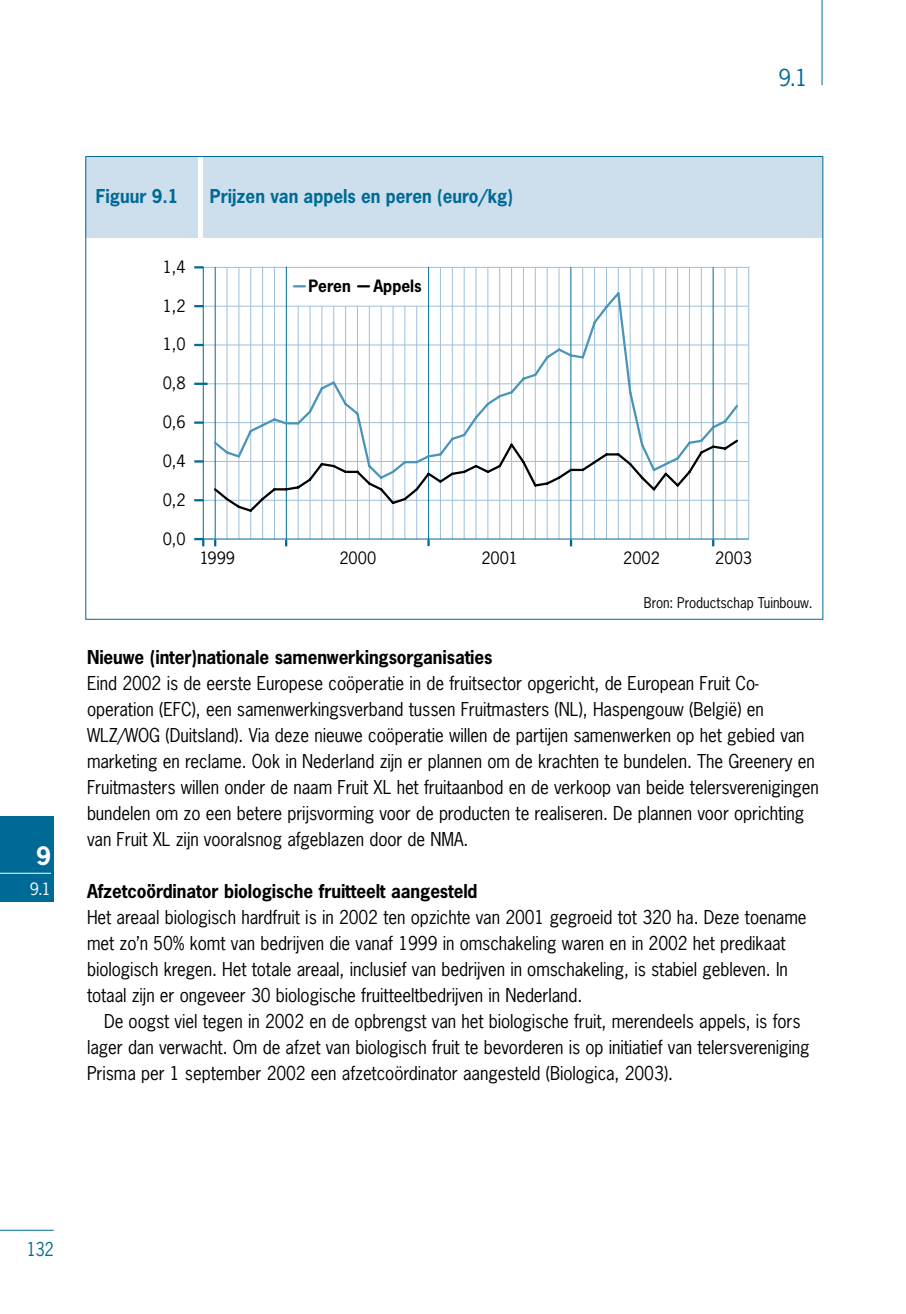
<style>
.page{position:relative;width:906px;height:1314px;background:#fff}
.page>*{position:absolute;margin:0;border:0;box-sizing:border-box;transform-origin:0 0}
.t1{font:700 24px "News Gothic";color:#fff}
.t2{font:22px "News Gothic";color:#006a96}
.t3{font:18px/26px "News Gothic";letter-spacing:-.005em;color:#000;scale:.95 1}
.t4{font:700 18px "News Gothic";letter-spacing:-.005em;color:#000;scale:.95 1}
.t5{font:700 18px "News Gothic";color:#006a96;scale:.95 1}
.t6{font:18px "News Gothic";color:#006a96;scale:.9 1}
.t7{font:16px "News Gothic";color:#000}
.t8{font:700 16px "News Gothic";color:#000}
.t9{font:16px "News Gothic";color:#fff}
.t10{font:14px "News Gothic";color:#000;scale:.95 1}
</style>
<div class="page">
<hr style="left:822px;top:0;width:1px;height:85px;background:#006a96">
<hr style="left:0;top:1230px;width:54px;height:1px;background:#006a96">
<div style="left:0;top:817px;width:54px;height:85px;background:#006a96"></div>
<hr style="left:0;top:873px;width:51px;height:1px;background:#fff">
<hr style="left:203px;top:500px;width:546px;height:1px;background:#9ec0d7">
<hr style="left:203px;top:461px;width:546px;height:1px;background:#9ec0d7">
<hr style="left:203px;top:422px;width:546px;height:1px;background:#9ec0d7">
<hr style="left:203px;top:383px;width:546px;height:1px;background:#9ec0d7">
<hr style="left:203px;top:345px;width:546px;height:1px;background:#9ec0d7">
<hr style="left:203px;top:306px;width:546px;height:1px;background:#9ec0d7">
<hr style="left:203px;top:267px;width:546px;height:1px;background:#9ec0d7">
<div style="left:86px;top:157px;width:737px;height:80px;background:#cddfec"></div>
<div style="left:198px;top:157px;width:5px;height:80px;background:#fff"></div>
<svg style="left:427px;top:540px;width:3px;height:6px"></svg>
<svg style="left:285px;top:540px;width:2px;height:6px"></svg>
<svg style="left:570px;top:540px;width:2px;height:6px"></svg>
<svg style="left:712px;top:540px;width:2px;height:6px"></svg>
<hr style="left:203px;top:267px;width:1px;height:272px;background:#006a96">
<hr style="left:227px;top:267px;width:1px;height:272px;background:#9ec0d7">
<hr style="left:238px;top:267px;width:1px;height:272px;background:#9ec0d7">
<hr style="left:250px;top:267px;width:1px;height:272px;background:#9ec0d7">
<hr style="left:262px;top:267px;width:1px;height:272px;background:#9ec0d7">
<hr style="left:274px;top:267px;width:1px;height:272px;background:#9ec0d7">
<hr style="left:286px;top:267px;width:1px;height:272px;background:#006a96">
<hr style="left:298px;top:306px;width:1px;height:233px;background:#9ec0d7">
<hr style="left:310px;top:306px;width:1px;height:233px;background:#9ec0d7">
<hr style="left:321px;top:306px;width:1px;height:233px;background:#9ec0d7">
<hr style="left:333px;top:306px;width:1px;height:233px;background:#9ec0d7">
<hr style="left:345px;top:306px;width:1px;height:233px;background:#9ec0d7">
<hr style="left:357px;top:306px;width:1px;height:233px;background:#9ec0d7">
<hr style="left:369px;top:306px;width:1px;height:233px;background:#9ec0d7">
<hr style="left:381px;top:306px;width:1px;height:233px;background:#9ec0d7">
<hr style="left:393px;top:306px;width:1px;height:233px;background:#9ec0d7">
<hr style="left:404px;top:306px;width:1px;height:233px;background:#9ec0d7">
<hr style="left:416px;top:306px;width:1px;height:233px;background:#9ec0d7">
<hr style="left:428px;top:267px;width:1px;height:272px;background:#006a96">
<hr style="left:440px;top:267px;width:1px;height:272px;background:#9ec0d7">
<hr style="left:452px;top:267px;width:1px;height:272px;background:#9ec0d7">
<hr style="left:464px;top:267px;width:1px;height:272px;background:#9ec0d7">
<hr style="left:476px;top:267px;width:1px;height:272px;background:#9ec0d7">
<hr style="left:487px;top:267px;width:1px;height:272px;background:#9ec0d7">
<hr style="left:499px;top:267px;width:1px;height:272px;background:#9ec0d7">
<hr style="left:511px;top:267px;width:1px;height:272px;background:#9ec0d7">
<hr style="left:523px;top:267px;width:1px;height:272px;background:#9ec0d7">
<hr style="left:535px;top:267px;width:1px;height:272px;background:#9ec0d7">
<hr style="left:547px;top:267px;width:1px;height:272px;background:#9ec0d7">
<hr style="left:559px;top:267px;width:1px;height:272px;background:#9ec0d7">
<hr style="left:570px;top:267px;width:1px;height:272px;background:#006a96">
<hr style="left:582px;top:267px;width:1px;height:272px;background:#9ec0d7">
<hr style="left:606px;top:267px;width:1px;height:272px;background:#9ec0d7">
<hr style="left:630px;top:267px;width:1px;height:272px;background:#9ec0d7">
<hr style="left:653px;top:267px;width:1px;height:272px;background:#9ec0d7">
<hr style="left:677px;top:267px;width:1px;height:272px;background:#9ec0d7">
<hr style="left:701px;top:267px;width:1px;height:272px;background:#9ec0d7">
<hr style="left:725px;top:267px;width:1px;height:272px;background:#9ec0d7">
<hr style="left:748px;top:267px;width:1px;height:272px;background:#9ec0d7">
<hr style="left:594px;top:267px;width:1px;height:272px;background:#9ec0d7">
<hr style="left:618px;top:267px;width:1px;height:272px;background:#9ec0d7">
<hr style="left:642px;top:267px;width:1px;height:272px;background:#9ec0d7">
<hr style="left:665px;top:267px;width:1px;height:272px;background:#9ec0d7">
<hr style="left:689px;top:267px;width:1px;height:272px;background:#9ec0d7">
<hr style="left:713px;top:267px;width:1px;height:272px;background:#006a96">
<hr style="left:736px;top:267px;width:1px;height:272px;background:#9ec0d7">
<hr style="left:201px;top:539px;width:548px;height:1px;background:#006a96">
<svg style="left:194px;top:538px;width:22px;height:8px"></svg>
<svg style="left:194px;top:499px;width:10px;height:2px"></svg>
<svg style="left:194px;top:460px;width:10px;height:3px"></svg>
<svg style="left:194px;top:421px;width:10px;height:3px"></svg>
<svg style="left:194px;top:383px;width:14px;height:2px"></svg>
<svg style="left:194px;top:344px;width:10px;height:2px"></svg>
<svg style="left:194px;top:305px;width:10px;height:2px"></svg>
<svg style="left:194px;top:266px;width:10px;height:2px"></svg>
<svg style="left:294px;top:285px;width:11px;height:2px"></svg>
<svg style="left:358px;top:285px;width:11px;height:2px"></svg>
<hr style="left:215px;top:267px;width:1px;height:272px;background:#006a96">
<svg style="left:212px;top:290px;width:528px;height:148px"></svg>
<svg style="left:212px;top:438px;width:528px;height:76px"></svg>
<p class="t2" style="left:778px;top:69px;width:31px">9.1</p>
<h1 class="t1" style="left:36px;top:846px;width:16px">9</h1>
<p class="t9" style="left:30px;top:882px;width:23px">9.1</p>
<p class="t5" style="left:96px;top:189px;width:88px">Figuur 9.1</p>
<p class="t5" style="left:210px;top:189px;width:321px">Prijzen van appels en peren (euro/kg)</p>
<p class="t7" style="left:163px;top:260px;width:25px">1,4</p>
<p class="t7" style="left:163px;top:299px;width:25px">1,2</p>
<p class="t7" style="left:163px;top:338px;width:25px">1,0</p>
<p class="t7" style="left:163px;top:377px;width:25px">0,8</p>
<p class="t7" style="left:163px;top:416px;width:25px">0,6</p>
<p class="t7" style="left:163px;top:454px;width:25px">0,4</p>
<p class="t7" style="left:163px;top:493px;width:25px">0,2</p>
<p class="t7" style="left:163px;top:532px;width:25px">0,0</p>
<p class="t8" style="left:309px;top:279px;width:44px">Peren</p>
<p class="t8" style="left:373px;top:279px;width:50px">Appels</p>
<p class="t7" style="left:200px;top:552px;width:37px">1999</p>
<p class="t7" style="left:481px;top:552px;width:38px">2001</p>
<p class="t7" style="left:623px;top:552px;width:38px">2002</p>
<p class="t7" style="left:715px;top:552px;width:38px">2003</p>
<p class="t7" style="left:339px;top:552px;width:38px">2000</p>
<p class="t10" style="left:644px;top:597px;width:179px">Bron: Productschap Tuinbouw.</p>
<p class="t4" style="left:87px;top:650px;width:428px">Nieuwe (inter)nationale samenwerkingsorganisaties</p>
<p class="t3" style="left:87px;top:672px;width:772px">Eind 2002 is de eerste Europese coöperatie in de fruitsector opgericht, de European Fruit Co&shy;operation (EFC), een samenwerkingsverband tussen Fruitmasters (NL), Haspengouw (België) en WLZ/WOG (Duitsland). Via deze nieuwe coöperatie willen de partijen samenwerken op het gebied van marketing en reclame. Ook in Nederland zijn er plannen om de krachten te bundelen. The Greenery en Fruitmasters willen onder de naam Fruit XL het fruitaanbod en de verkoop van beide telersverenigingen bundelen om zo een betere prijsvorming voor de producten te realiseren. De plannen voor oprichting van Fruit XL zijn vooralsnog afgeblazen door de NMA.</p>
<p class="t4" style="left:87px;top:884px;width:413px">Afzetcoördinator biologische fruitteelt aangesteld</p>
<p class="t3" style="left:87px;top:906px;width:759px">Het areaal biologisch hardfruit is in 2002 ten opzichte van 2001 gegroeid tot 320 ha. Deze toename met zo’n 50% komt van bedrijven die vanaf 1999 in omschakeling waren en in 2002 het predikaat biologisch kregen. Het totale areaal, inclusief van bedrijven in omschakeling, is stabiel gebleven. In totaal zijn er ongeveer 30 biologische fruitteeltbedrijven in Nederland.</p>
<p class="t3" style="left:87px;top:1010px;width:762px;text-indent:17px">De oogst viel tegen in 2002 en de opbrengst van het biologische fruit, merendeels appels, is fors lager dan verwacht. Om de afzet van biologisch fruit te bevorderen is op initiatief van telersvereniging<br>Prisma per 1 september 2002 een afzetcoördinator aangesteld (Biologica, 2003).</p>
<p class="t6" style="left:27px;top:1242px;width:32px">132</p>
</div>
